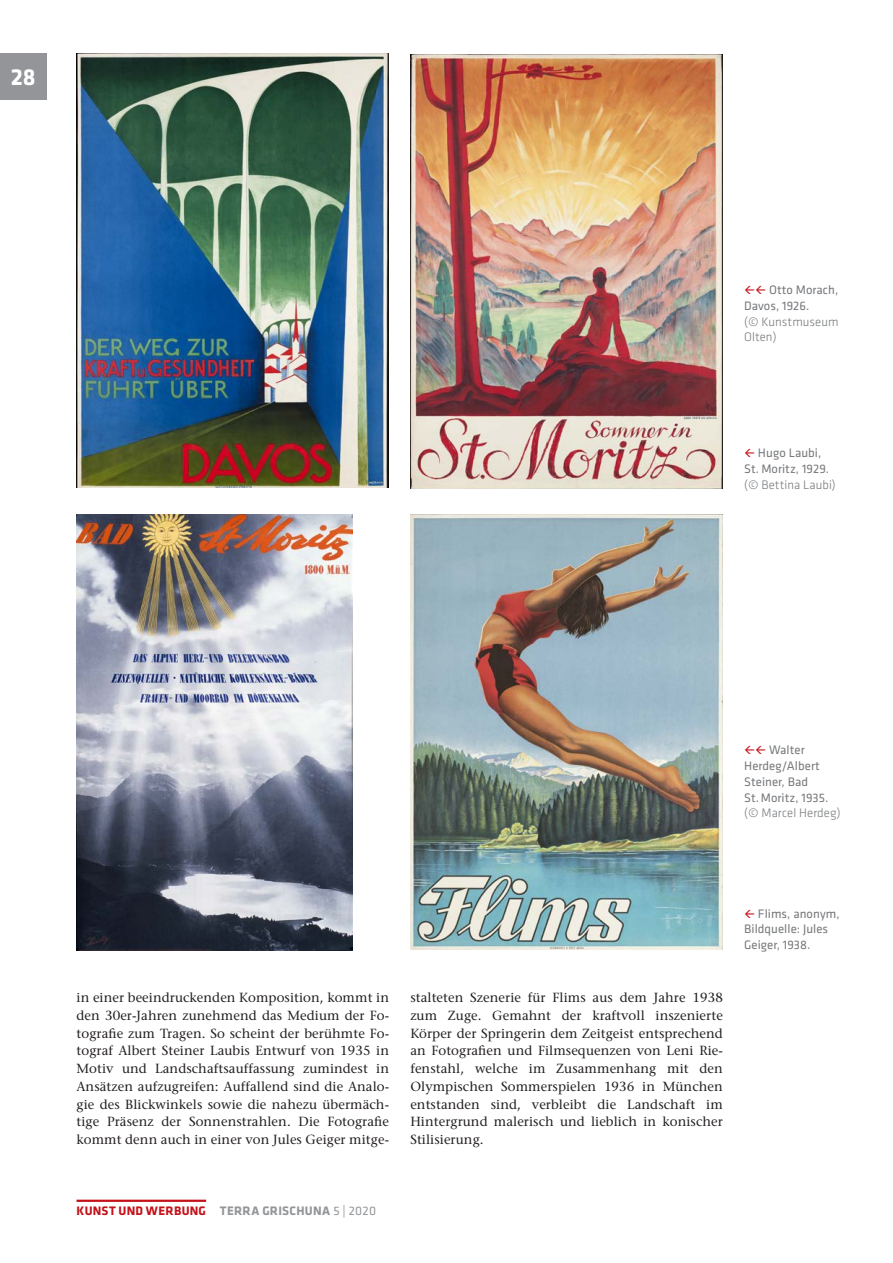
<style>
.page{position:relative;width:893px;height:1263px;background:#fff}
.page>*{position:absolute;margin:0;border:0;box-sizing:border-box;transform-origin:0 0}
.t1{font:700 24px "Klavika";color:#fff}
.Grundschrift_Thema{font:500 13.2px/17.7px "Stone Serif Std";letter-spacing:.005em;color:#231f20;text-align:justify}
.Bildlegende_Thema{font:12.75px/15.8px "Klavika";letter-spacing:.005em;color:#76787b}
.t2{font:700 12.75px "Klavika";letter-spacing:.02em;color:#939598}
.t3{font:700 12.75px "Klavika";color:#c4121a}
.s1{font-weight:300}
.s2{font-weight:400}
</style>
<div class="page">
<div style="left:0;top:53px;width:47px;height:46px;background:#939598"></div>
<hr style="left:77px;top:1200px;width:129px;height:2px;background:#c4121a">
<img style="left:77px;top:515px;width:275px;height:435px">
<img style="left:410px;top:515px;width:313px;height:434px">
<img style="left:77px;top:53px;width:311px;height:434px">
<img style="left:410px;top:55px;width:313px;height:434px">
<h1 class="t1" style="left:11px;top:60px;width:26px">28</h1>
<p class="Bildlegende_Thema" style="left:744px;top:282px;width:96px;text-indent:25px">Otto Morach,<br>Davos, 1926.<br><span class="s1">(© Kunstmuseum<br>Olten)</span></p>
<p class="Bildlegende_Thema" style="left:744px;top:445px;width:93px;text-align:center">Hugo Laubi,<br>St. Moritz, 1929. <span class="s1">(© Bettina Laubi)</span></p>
<p class="Bildlegende_Thema" style="left:744px;top:742px;width:98px;text-indent:25px">Walter<br>Herdeg/Albert<br>Steiner, Bad<br>St.Moritz, 1935. <span class="s1">(© Marcel Herdeg)</span></p>
<p class="Grundschrift_Thema" style="left:77px;top:989px;width:314px">in einer beeindruckenden Komposition, kommt in den 30er-Jahren zunehmend das Medium der Fo&shy;tografie zum Tragen. So scheint der berühmte Fo&shy;tograf Albert Steiner Laubis Entwurf von 1935 in Motiv und Landschaftsauffassung zumindest in Ansätzen aufzugreifen: Auffallend sind die Analo&shy;gie des Blickwinkels sowie die nahezu übermäch&shy;tige Präsenz der Sonnenstrahlen. Die Fotografie kommt denn auch in einer von Jules Geiger mitge-</p>
<p class="Grundschrift_Thema" style="left:410px;top:989px;width:314px">stalteten Szenerie für Flims aus dem Jahre 1938 zum Zuge. Gemahnt der kraftvoll inszenierte Körper der Springerin dem Zeitgeist entsprechend an Fotografien und Filmsequenzen von Leni Rie&shy;fenstahl, welche im Zusammenhang mit den Olympischen Sommerspielen 1936 in München entstanden sind, verbleibt die Landschaft im Hintergrund malerisch und lieblich in konischer Stilisierung.</p>
<p class="Bildlegende_Thema" style="left:744px;top:905px;width:97px;text-indent:14px">Flims, anonym,<br>Bildquelle: Jules<br>Geiger, 1938.</p>
<p class="t3" style="left:77px;top:1201px;width:17px">KUNST</p>
<p class="t3" style="left:119px;top:1201px;width:72px">UN D WERBUNG</p>
<p class="t2" style="left:220px;top:1201px;width:158px">TERRA GRISCHUNA <span class="s2">5 | 2020</span></p>
</div>
